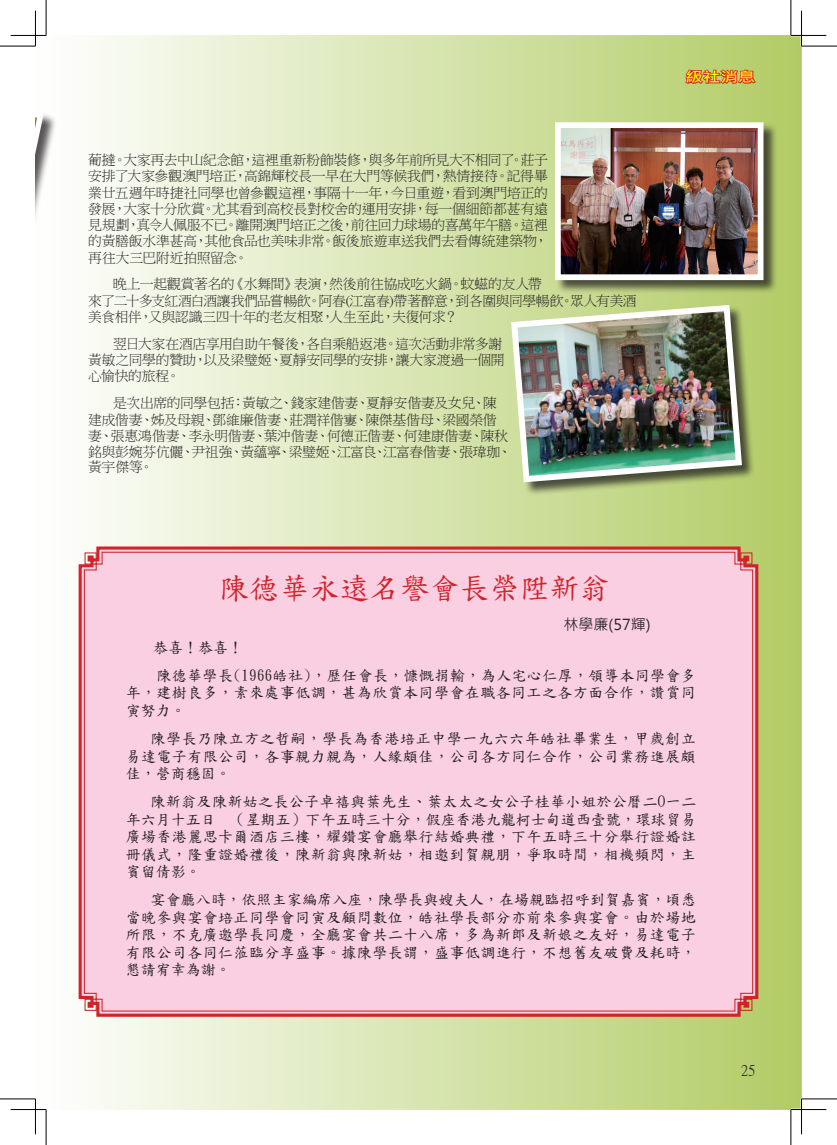
<style>
.page{position:relative;width:837px;height:1145px;background:#fff}
.page>*{position:absolute;margin:0;border:0;box-sizing:border-box;transform-origin:0 0}
.小標題{font:30px "DF Kai Shu SB Estd BF";color:#d1232a}
.小標題-2{font:15px/17.5px "DF Kai Shu SB Estd BF";letter-spacing:.025em;color:#231f20;text-align:justify}
.小標題-3{font:15px "Microsoft Jheng Hei";color:#231f20}
.t1{font:15px "P Ming Li U";color:#231f20}
.t2{font:700 14px "Microsoft Jheng Hei";color:#fff101;scale:1.25 1}
.內文02{font:13.75px/16.2px "P Ming Li U";letter-spacing:-.015em;color:#231f20}
.s1{font-size:13.75px}
</style>
<div class="page">
<div style="left:46px;top:35px;width:755px;height:1074px;background:linear-gradient(to right,#fefefd,#b2cc65);border:1px solid #b2cc65"></div>
<svg style="left:682px;top:66px;width:74px;height:19px"></svg>
<svg style="left:77px;top:545px;width:682px;height:473px;background:#de817d"></svg>
<div style="left:83px;top:551px;width:670px;height:461px;background:#f9cfe1"></div>
<div style="left:35px;top:71px;width:22px;height:205px;background:#231f20;opacity:.75"></div>
<svg style="left:35px;top:35px;width:12px;height:1074px"></svg>
<div style="left:511px;top:305px;width:244px;height:190px;background:#231f20;opacity:.75"></div>
<img style="left:508px;top:302px;width:236px;height:183px">
<div style="left:555px;top:122px;width:222px;height:172px;background:#231f20;opacity:.75"></div>
<img style="left:562px;top:129px;width:194px;height:144px">
<div style="left:555px;top:122px;width:208px;height:158px;border:6px solid #fff"></div>
<hr style="left:11px;top:1108px;width:35px;height:2px;background:#fff">
<hr style="left:790px;top:1108px;width:36px;height:2px;background:#fff">
<hr style="left:800px;top:11px;width:2px;height:35px;background:#fff">
<hr style="left:800px;top:1098px;width:2px;height:36px;background:#fff">
<hr style="left:0;top:46px;width:35px;height:1px;background:#000">
<hr style="left:801px;top:46px;width:35px;height:1px;background:#000">
<hr style="left:0;top:1098px;width:35px;height:1px;background:#000">
<hr style="left:801px;top:1098px;width:35px;height:1px;background:#000">
<hr style="left:46px;top:0;width:1px;height:35px;background:#000">
<hr style="left:46px;top:1109px;width:1px;height:35px;background:#000">
<hr style="left:790px;top:0;width:1px;height:35px;background:#000">
<hr style="left:790px;top:1109px;width:1px;height:35px;background:#000">
<hr style="left:11px;top:35px;width:35px;height:1px;background:#000">
<hr style="left:790px;top:35px;width:36px;height:1px;background:#000">
<hr style="left:11px;top:1109px;width:35px;height:1px;background:#000">
<hr style="left:790px;top:1109px;width:36px;height:1px;background:#000">
<hr style="left:35px;top:11px;width:1px;height:35px;background:#000">
<hr style="left:35px;top:1098px;width:1px;height:36px;background:#000">
<hr style="left:801px;top:11px;width:1px;height:35px;background:#000">
<hr style="left:801px;top:1098px;width:1px;height:36px;background:#000">
<p class="內文02" style="left:88px;top:152px;width:461px;text-align:justify">葡撻。大家再去中山紀念館，這裡重新粉飾裝修，與多年前所見大不相同了。莊子安排了大家參觀澳門培正，高錦輝校長一早在大門等候我們，熱情接待。記得畢業廿五週年時捷社同學也曾參觀這裡，事隔十一年，今日重遊，看到澳門培正的發展，大家十分欣賞。尤其看到高校長對校舍的運用安排，每一個細節都甚有遠見規劃，真令人佩服不已。離開澳門培正之後，前往回力球場的喜萬年午膳。這裡的黃膳飯水準甚高，其他食品也美味非常。飯後旅遊車送我們去看傳統建築物，再往大三巴附近拍照留念。</p>
<p class="內文02" style="left:88px;top:276px;width:550px;text-indent:25px">晚上一起觀賞著名的《水舞間》表演，然後前往協成吃火鍋。蚊螆的友人帶<br>來了二十多支紅酒白酒讓我們品嘗暢飲。阿春(江富春)帶著醉意，到各圍與同學暢飲。眾人有美酒美食相伴，又與認識三四十年的老友相聚，人生至此，夫復何求？</p>
<p class="內文02" style="left:88px;top:335px;width:418px;text-indent:25px">翌日大家在酒店享用自助午餐後，各自乘船返港。這次活動非常多謝黃敏之同學的贊助，以及梁璧姬、夏靜安同學的安排，讓大家渡過一個開心愉快的旅程。</p>
<p class="內文02" style="left:88px;top:395px;width:424px;text-indent:25px">是次出席的同學包括：黃敏之、錢家建偕妻、夏靜安偕妻及女兒、陳建成偕妻、姊及母親、鄧維廉偕妻、莊潤祥偕寠、陳傑基偕母、梁國榮偕妻、張惠鴻偕妻、李永明偕妻、葉沖偕妻、何德正偕妻、何建康偕妻、陳秋銘與彭婉芬伉儷、尹祖強、黃蘊寧、梁璧姬、江富良、江富春偕妻、張瑋珈、</p>
<p class="內文02" style="left:88px;top:459px;width:67px">黃宇傑等。</p>
<p class="t2" style="left:685px;top:68px;width:57px">級社消息</p>
<p class="小標題" style="left:219px;top:572px;width:391px">陳德華永遠名譽會長榮陞新翁</p>
<p class="小標題-2" style="left:126px;top:638px;width:119px"><span class="s1">　　</span>恭喜！恭喜！</p>
<p class="小標題-2" style="left:126px;top:666px;width:571px">　　陳德華學長(1966皓社)，歷任會長，慷慨捐輸，為人宅心仁厚，領導本同學會多年，建樹良多，素來處事低調，甚為欣賞本同學會在職各同工之各方面合作，讚賞同寅努力。</p>
<p class="小標題-2" style="left:126px;top:730px;width:571px;text-indent:25px">陳學長乃陳立方之哲嗣，學長為香港培正中學一九六六年皓社畢業生，甲歲創立易達電子有限公司，各事親力親為，人緣頗佳，公司各方同仁合作，公司業務進展頗佳，營商穩固。</p>
<p class="小標題-2" style="left:126px;top:793px;width:579px;text-align:left;text-indent:25px">陳新翁及陳新姑之長公子卓禧與葉先生、葉太太之女公子桂華小姐於公曆二O一二年六月十五日 （星期五）下午五時三十分，假座香港九龍柯士甸道西壹號，環球貿易廣場香港麗思卡爾酒店三樓，耀鑽宴會廳舉行結婚典禮，下午五時三十分舉行證婚註冊儀式，隆重證婚禮後，陳新翁與陳新姑，相邀到賀親朋，爭取時間，相機頻閃，主賓留倩影。</p>
<p class="小標題-2" style="left:126px;top:891px;width:571px;text-indent:25px">宴會廳八時，依照主家編席入座，陳學長與嫂夫人，在場親臨招呼到賀嘉賓，頃悉當晚參與宴會培正同學會同寅及顧問數位，皓社學長部分亦前來參與宴會。由於場地所限，不克廣邀學長同慶，全廳宴會共二十八席，多為新郎及新娘之友好，易達電子有限公司各同仁蒞臨分享盛事。據陳學長謂，盛事低調進行，不想舊友破費及耗時，懇請宥幸為謝。</p>
<p class="小標題-3" style="left:563px;top:615px;width:89px">林學廉(57輝)</p>
<p class="t1" style="left:741px;top:1062px;width:16px">25</p>
</div>
